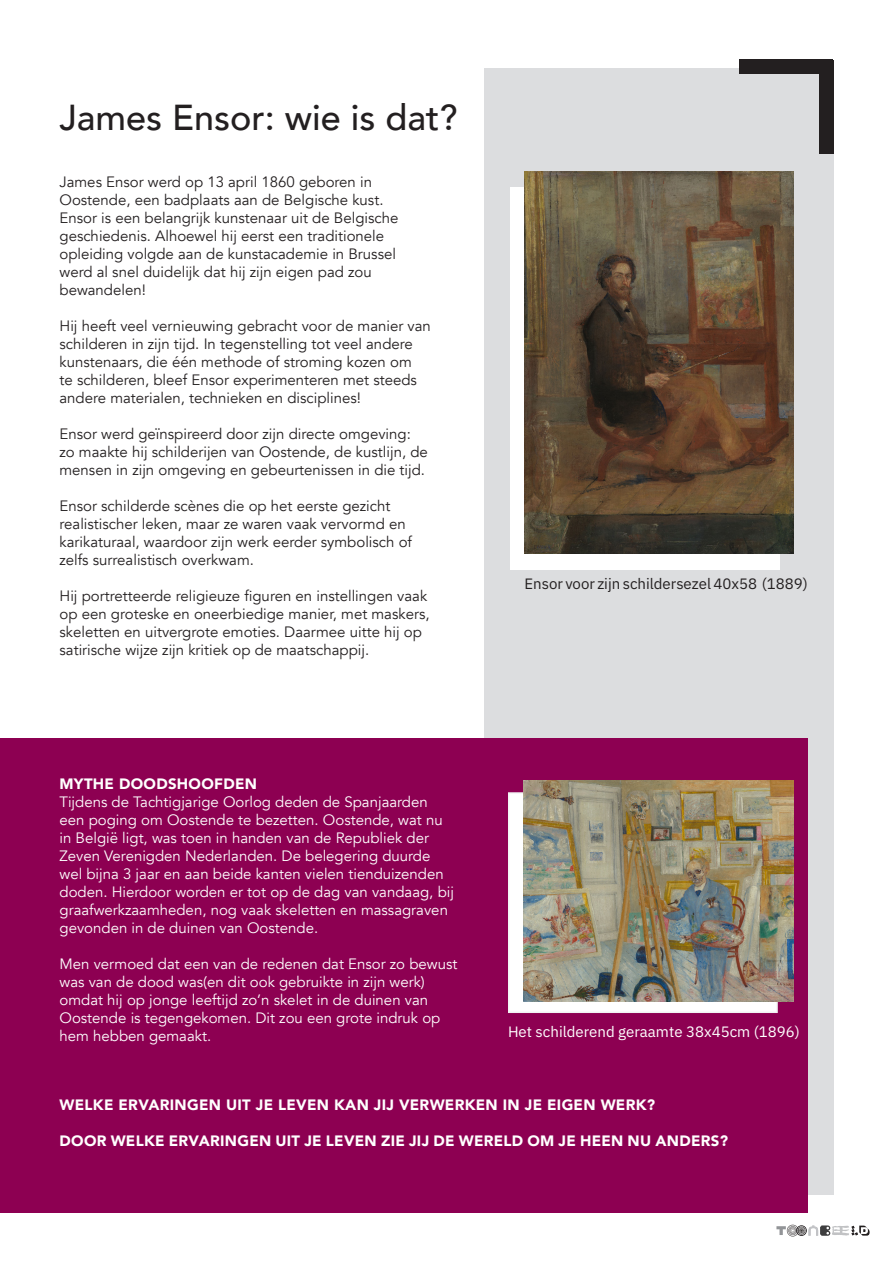
<style>
.page{position:relative;width:893px;height:1263px;background:#fff}
.page>*{position:absolute;margin:0;border:0;box-sizing:border-box;transform-origin:0 0}
.Heading_-_Left_Aligned{font:500 36px "Avenir";color:#231f20}
.Body_-_Left_Aligned{font:15px/18px "Avenir";color:#231f20}
.Body_-_Left_Aligned-2{font:15px/18px "Avenir";color:#fff}
.subkopje_medium{font:900 15px "Avenir";letter-spacing:.02em;color:#fff}
.Body_-_Left_Aligned-3{font:15px "Anuphan";color:#231f20}
.Body_-_Left_Aligned-4{font:15px "Anuphan";color:#fff}
</style>
<div class="page">
<div style="left:484px;top:68px;width:349px;height:1127px;background:#dcdddf"></div>
<div style="left:0;top:738px;width:808px;height:474px;background:#8d0052"></div>
<svg style="left:776px;top:1225px;width:94px;height:11px"></svg>
<div style="left:739px;top:60px;width:94px;height:14px;background:#231f20"></div>
<div style="left:819px;top:60px;width:14px;height:94px;background:#231f20"></div>
<div style="left:508px;top:792px;width:270px;height:221px;background:#fff;border:1px solid #f1f3f3"></div>
<img style="left:524px;top:781px;width:270px;height:221px">
<div style="left:510px;top:187px;width:270px;height:382px;background:#fff"></div>
<img style="left:524px;top:171px;width:270px;height:383px">
<p class="Heading_-_Left_Aligned" style="left:60px;top:87px;width:400px">James Ensor: wie is dat?</p>
<p class="Body_-_Left_Aligned" style="left:60px;top:173px;width:340px">James Ensor werd op 13 april 1860 geboren in Oostende, een badplaats aan de Belgische kust.<br>Ensor is een belangrijk kunstenaar uit de Belgische geschiedenis. Alhoewel hij eerst een traditionele opleiding volgde aan de kunstacademie in Brussel werd al snel duidelijk dat hij zijn eigen pad zou bewandelen!</p>
<p class="Body_-_Left_Aligned" style="left:60px;top:317px;width:373px">Hij heeft veel vernieuwing gebracht voor de manier van schilderen in zijn tijd. In tegenstelling tot veel andere kunstenaars, die één methode of stroming kozen om<br>te schilderen, bleef Ensor experimenteren met steeds andere materialen, technieken en disciplines!</p>
<p class="Body_-_Left_Aligned" style="left:60px;top:425px;width:370px">Ensor werd geïnspireerd door zijn directe omgeving: zo maakte hij schilderijen van Oostende, de kustlijn, de mensen in zijn omgeving en gebeurtenissen in die tijd.</p>
<p class="Body_-_Left_Aligned" style="left:60px;top:497px;width:354px">Ensor schilderde scènes die op het eerste gezicht realistischer leken, maar ze waren vaak vervormd en karikaturaal, waardoor zijn werk eerder symbolisch of zelfs surrealistisch overkwam.</p>
<p class="Body_-_Left_Aligned" style="left:60px;top:587px;width:372px">Hij portretteerde religieuze figuren en instellingen vaak op een groteske en oneerbiedige manier, met maskers, skeletten en uitvergrote emoties. Daarmee uitte hij op satirische wijze zijn kritiek op de maatschappij.</p>
<p class="subkopje_medium" style="left:60px;top:771px;width:199px">MYTHE DOODSHOOFDEN</p>
<p class="Body_-_Left_Aligned-2" style="left:60px;top:793px;width:396px">Tijdens de Tachtigjarige Oorlog deden de Spanjaarden een poging om Oostende te bezetten. Oostende, wat nu in België ligt, was toen in handen van de Republiek der Zeven Verenigden Nederlanden. De belegering duurde wel bijna 3 jaar en aan beide kanten vielen tienduizenden doden. Hierdoor worden er tot op de dag van vandaag, bij graafwerkzaamheden, nog vaak skeletten en massagraven gevonden in de duinen van Oostende.</p>
<p class="Body_-_Left_Aligned-2" style="left:60px;top:955px;width:399px">Men vermoed dat een van de redenen dat Ensor zo bewust was van de dood was(en dit ook gebruikte in zijn werk) omdat hij op jonge leeftijd zo’n skelet in de duinen van Oostende is tegengekomen. Dit zou een grote indruk op hem hebben gemaakt.</p>
<p class="Body_-_Left_Aligned-3" style="left:524px;top:573px;width:285px">Ensor voor zijn schildersezel 40x58 (1889)</p>
<p class="Body_-_Left_Aligned-4" style="left:508px;top:1020px;width:293px">Het schilderend geraamte 38x45cm (1896)</p>
<p class="subkopje_medium" style="left:60px;top:1092px;width:597px">WELKE ERVARINGEN UIT JE LEVEN KAN JIJ VERWERKEN IN JE EIGEN WERK?</p>
<p class="subkopje_medium" style="left:60px;top:1128px;width:670px">DOOR WELKE ERVARINGEN UIT JE LEVEN ZIE JIJ DE WERELD OM JE HEEN NU ANDERS?</p>
</div>
